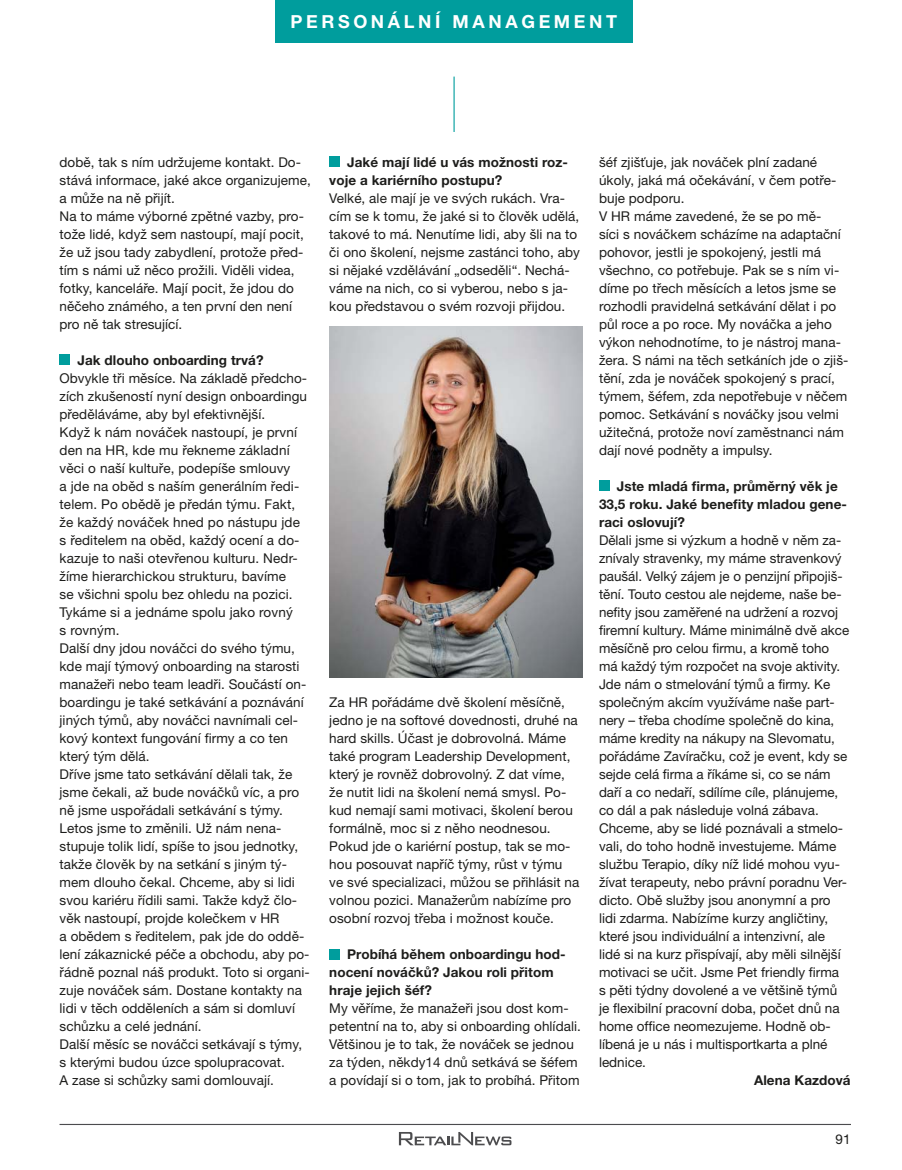
<style>
.page{position:relative;width:902px;height:1170px;background:#fff}
.page>*{position:absolute;margin:0;border:0;box-sizing:border-box;transform-origin:0 0}
.t1{font:700 18px "Helvetica Neue LT Pro";letter-spacing:.2em;color:#fff}
.t2{font:13.5px/18px "Helvetica Neue LT Pro";letter-spacing:.005em;color:#1d1d1b}
.t3{font:700 13.5px/18px "Helvetica Neue LT Pro";letter-spacing:.005em;color:#1d1d1b}
</style>
<div class="page">
<svg style="left:399px;top:1132px;width:112px;height:13px"></svg>
<hr style="left:59px;top:1123px;width:791px;height:1px;background:#4c4c4e">
<div style="left:275px;top:0;width:357px;height:43px;background:#009d9d"></div>
<hr style="left:453px;top:77px;width:1px;height:55px;background:#009d9d">
<div style="left:60px;top:354px;width:10px;height:11px;background:#009d9d"></div>
<div style="left:329px;top:156px;width:10px;height:11px;background:#009d9d"></div>
<div style="left:329px;top:948px;width:10px;height:11px;background:#009d9d"></div>
<div style="left:599px;top:480px;width:10px;height:11px;background:#009d9d"></div>
<img style="left:329px;top:326px;width:253px;height:351px">
<h1 class="t1" style="left:290px;top:10px;width:328px">PERSONÁLNÍ MANAGEMENT</h1>
<p class="t2" style="left:60px;top:152px;width:253px">době, tak s ním udržujeme kontakt. Do&shy;stává informace, jaké akce organizujeme, a může na ně přijít.<br>Na to máme výborné zpětné vazby, pro&shy;tože lidé, když sem nastoupí, mají pocit, že už jsou tady zabydlení, protože před&shy;tím s námi už něco prožili. Viděli videa, fotky, kanceláře. Mají pocit, že jdou do něčeho známého, a ten první den není pro ně tak stresující.</p>
<p class="t3" style="left:77px;top:350px;width:188px">Jak dlouho onboarding trvá?</p>
<p class="t2" style="left:60px;top:368px;width:252px">Obvykle tři měsíce. Na základě předcho&shy;zích zkušeností nyní design onboardingu předěláváme, aby byl efektivnější.<br>Když k nám nováček nastoupí, je první den na HR, kde mu řekneme základní věci o naší kultuře, podepíše smlouvy<br>a jde na oběd s naším generálním ředi&shy;telem. Po obědě je předán týmu. Fakt, že každý nováček hned po nástupu jde s ředitelem na oběd, každý ocení a do&shy;kazuje to naši otevřenou kulturu. Nedr&shy;žíme hierarchickou strukturu, bavíme<br>se všichni spolu bez ohledu na pozici.<br>Tykáme si a jednáme spolu jako rovný<br>s rovným.<br>Další dny jdou nováčci do svého týmu, kde mají týmový onboarding na starosti manažeři nebo team leadři. Součástí on&shy;boardingu je také setkávání a poznávání jiných týmů, aby nováčci navnímali cel&shy;kový kontext fungování firmy a co ten který tým dělá.<br>Dříve jsme tato setkávání dělali tak, že jsme čekali, až bude nováčků víc, a pro ně jsme uspořádali setkávání s týmy.<br>Letos jsme to změnili. Už nám nena&shy;stupuje tolik lidí, spíše to jsou jednotky, takže člověk by na setkání s jiným tý&shy;mem dlouho čekal. Chceme, aby si lidi svou kariéru řídili sami. Takže když člo&shy;věk nastoupí, projde kolečkem v HR<br>a obědem s ředitelem, pak jde do oddě&shy;lení zákaznické péče a obchodu, aby po&shy;řádně poznal náš produkt. Toto si organi&shy;zuje nováček sám. Dostane kontakty na lidi v těch odděleních a sám si domluví schůzku a celé jednání.<br>Další měsíc se nováčci setkávají s týmy, s kterými budou úzce spolupracovat.<br>A zase si schůzky sami domlouvají.</p>
<p class="t3" style="left:329px;top:152px;width:240px;text-indent:18px">Jaké mají lidé u vás možnosti roz&shy;voje a kariérního postupu?</p>
<p class="t2" style="left:329px;top:188px;width:252px">Velké, ale mají je ve svých rukách. Vra&shy;cím se k tomu, že jaké si to člověk udělá, takové to má. Nenutíme lidi, aby šli na to či ono školení, nejsme zastánci toho, aby si nějaké vzdělávání „odseděli“. Nechá&shy;váme na nich, co si vyberou, nebo s ja&shy;kou představou o svém rozvoji přijdou.</p>
<p class="t2" style="left:329px;top:692px;width:252px">Za HR pořádáme dvě školení měsíčně, jedno je na softové dovednosti, druhé na hard skills. Účast je dobrovolná. Máme také program Leadership Development, který je rovněž dobrovolný. Z dat víme, že nutit lidi na školení nemá smysl. Po&shy;kud nemají sami motivaci, školení berou formálně, moc si z něho neodnesou.<br>Pokud jde o kariérní postup, tak se mo&shy;hou posouvat napříč týmy, růst v týmu ve své specializaci, můžou se přihlásit na volnou pozici. Manažerům nabízíme pro osobní rozvoj třeba i možnost kouče.</p>
<p class="t3" style="left:329px;top:944px;width:238px;text-indent:18px">Probíhá během onboardingu hod&shy;nocení nováčků? Jakou roli přitom hraje jejich šéf?</p>
<p class="t2" style="left:329px;top:998px;width:253px">My věříme, že manažeři jsou dost kom&shy;petentní na to, aby si onboarding ohlídali.<br>Většinou je to tak, že nováček se jednou za týden, někdy14 dnů setkává se šéfem a povídají si o tom, jak to probíhá. Přitom</p>
<p class="t2" style="left:599px;top:152px;width:251px">šéf zjišťuje, jak nováček plní zadané úkoly, jaká má očekávání, v čem potře&shy;buje podporu.<br>V HR máme zavedené, že se po mě-<br>síci s nováčkem scházíme na adaptační pohovor, jestli je spokojený, jestli má všechno, co potřebuje. Pak se s ním vi&shy;díme po třech měsících a letos jsme se rozhodli pravidelná setkávání dělat i po půl roce a po roce. My nováčka a jeho výkon nehodnotíme, to je nástroj mana&shy;žera. S námi na těch setkáních jde o zjiš&shy;tění, zda je nováček spokojený s prací, týmem, šéfem, zda nepotřebuje v něčem pomoc. Setkávání s nováčky jsou velmi užitečná, protože noví zaměstnanci nám dají nové podněty a impulsy.</p>
<p class="t3" style="left:599px;top:476px;width:249px;text-indent:18px">Jste mladá firma, průměrný věk je<br>33,5 roku. Jaké benefity mladou gene&shy;raci oslovují?</p>
<p class="t2" style="left:599px;top:530px;width:252px">Dělali jsme si výzkum a hodně v něm za&shy;znívaly stravenky, my máme stravenkový paušál. Velký zájem je o penzijní připojiš&shy;tění. Touto cestou ale nejdeme, naše be&shy;nefity jsou zaměřené na udržení a rozvoj firemní kultury. Máme minimálně dvě akce měsíčně pro celou firmu, a kromě toho má každý tým rozpočet na svoje aktivity.<br>Jde nám o stmelování týmů a firmy. Ke společným akcím využíváme naše part&shy;nery – třeba chodíme společně do kina, máme kredity na nákupy na Slevomatu, pořádáme Zavíračku, což je event, kdy se sejde celá firma a říkáme si, co se nám daří a co nedaří, sdílíme cíle, plánujeme, co dál a pak následuje volná zábava.<br>Chceme, aby se lidé poznávali a stmelo&shy;vali, do toho hodně investujeme. Máme službu Terapio, díky níž lidé mohou vyu&shy;žívat terapeuty, nebo právní poradnu Ver&shy;dicto. Obě služby jsou anonymní a pro lidi zdarma. Nabízíme kurzy angličtiny, které jsou individuální a intenzivní, ale lidé si na kurz přispívají, aby měli silnější motivaci se učit. Jsme Pet friendly firma s pěti týdny dovolené a ve většině týmů je flexibilní pracovní doba, počet dnů na home office neomezujeme. Hodně ob&shy;líbená je u nás i multisportkarta a plné lednice.</p>
<p class="t3" style="left:754px;top:1070px;width:98px">Alena Kazdová</p>
<p class="t2" style="left:835px;top:1130px;width:17px">91</p>
</div>
